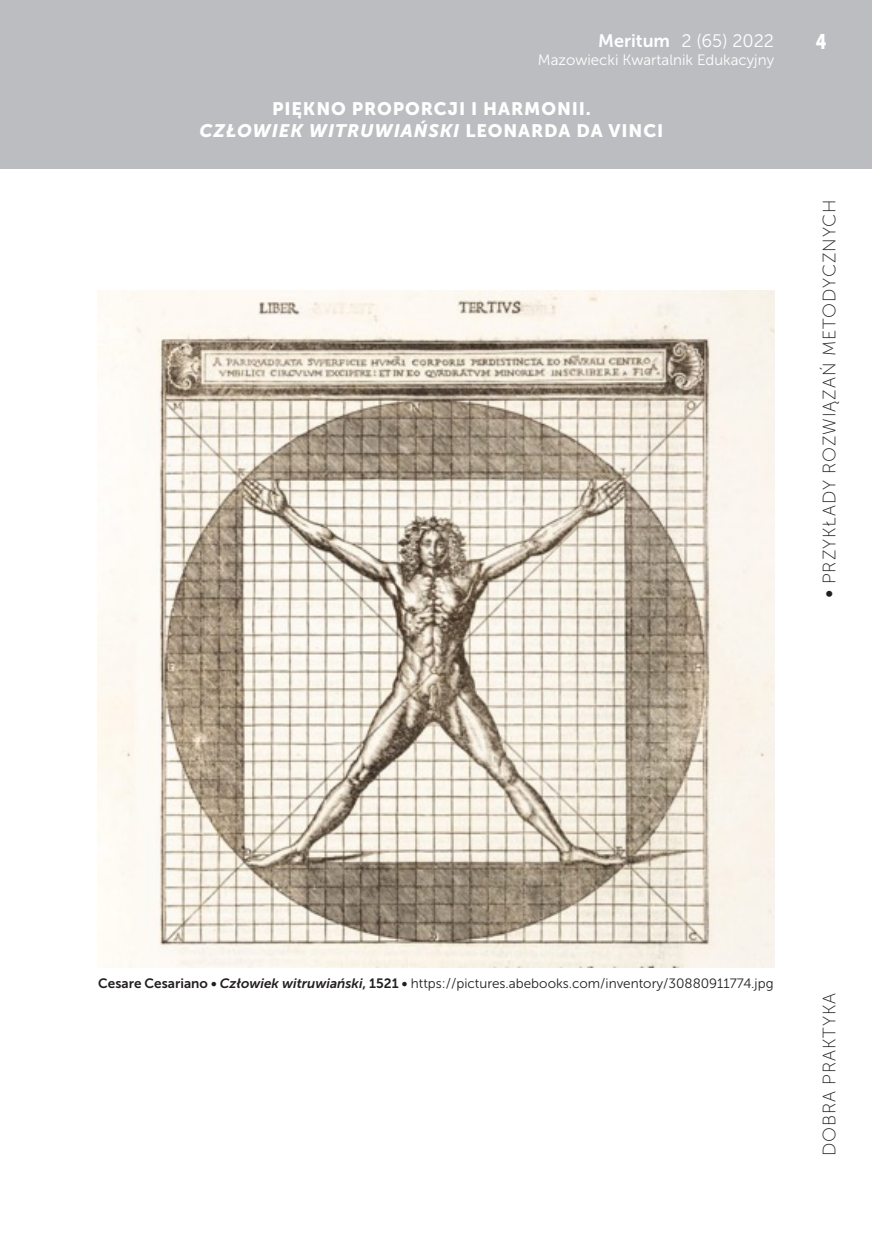
<style>
.page{position:relative;width:872px;height:1234px;background:#fff}
.page>*{position:absolute;margin:0;border:0;box-sizing:border-box;transform-origin:0 0}
.t1{font:21px "Museo Sans 900";color:#fff;scale:.8 1}
.t2{font:18px/21.6px "Museo Sans 900";letter-spacing:.05em;color:#fff;text-align:center}
.t3{font:18px "Museo Sans 100";letter-spacing:.05em;color:#231f20}
.t4{font:18px "Museo Sans 300";color:#fff}
.t5{font:15px "Museo Sans 300";color:#fff}
.PODSTAWOWY_MERITUM{font:13.5px "Museo Sans 300";color:#231f20}
.s1{font-family:"Museo Sans 700"}
.s2{font-style:italic}
.s3{font-family:"Museo Sans 300";font-size:21px}
.s4{font-family:"Museo Sans 700";font-style:italic}
</style>
<div class="page">
<div style="left:0;top:0;width:872px;height:169px;background:#bcbdc0"></div>
<img style="left:98px;top:290px;width:676px;height:677px">
<h2 class="t4" style="left:598px;top:31px;width:177px"><span class="s1">Meritum</span> 2 (65) 2022</h2>
<p class="t5" style="left:538px;top:52px;width:238px">Mazowiecki Kwartalnik Edukacyjny</p>
<p class="t2" style="left:199px;top:98px;width:465px">PIĘKNO PROPORCJI I HARMONII.<br><span class="s2">CZŁOWIEK WITRUWIAŃSKI</span> LEONARDA DA VINCI</p>
<h1 class="t1" style="left:815px;top:29px;width:15px">4</h1>
<h2 class="t3" style="left:820px;top:597px;width:400px;rotate:-90deg"><span class="s3">•</span> PRZYKŁADY ROZWIĄZAŃ METODYCZNYCH</h2>
<p class="PODSTAWOWY_MERITUM" style="left:98px;top:976px;width:677px"><span class="s1">Cesare Cesariano</span> <span class="s4">• Człowiek witruwiański</span><span class="s1">, 1521</span> <span class="s4">•</span> https://pictures.abebooks.com/inventory/30880911774.jpg</p>
<h2 class="t3" style="left:820px;top:1156px;width:165px;rotate:-90deg">DOBRA PRAKTYKA</h2>
</div>
